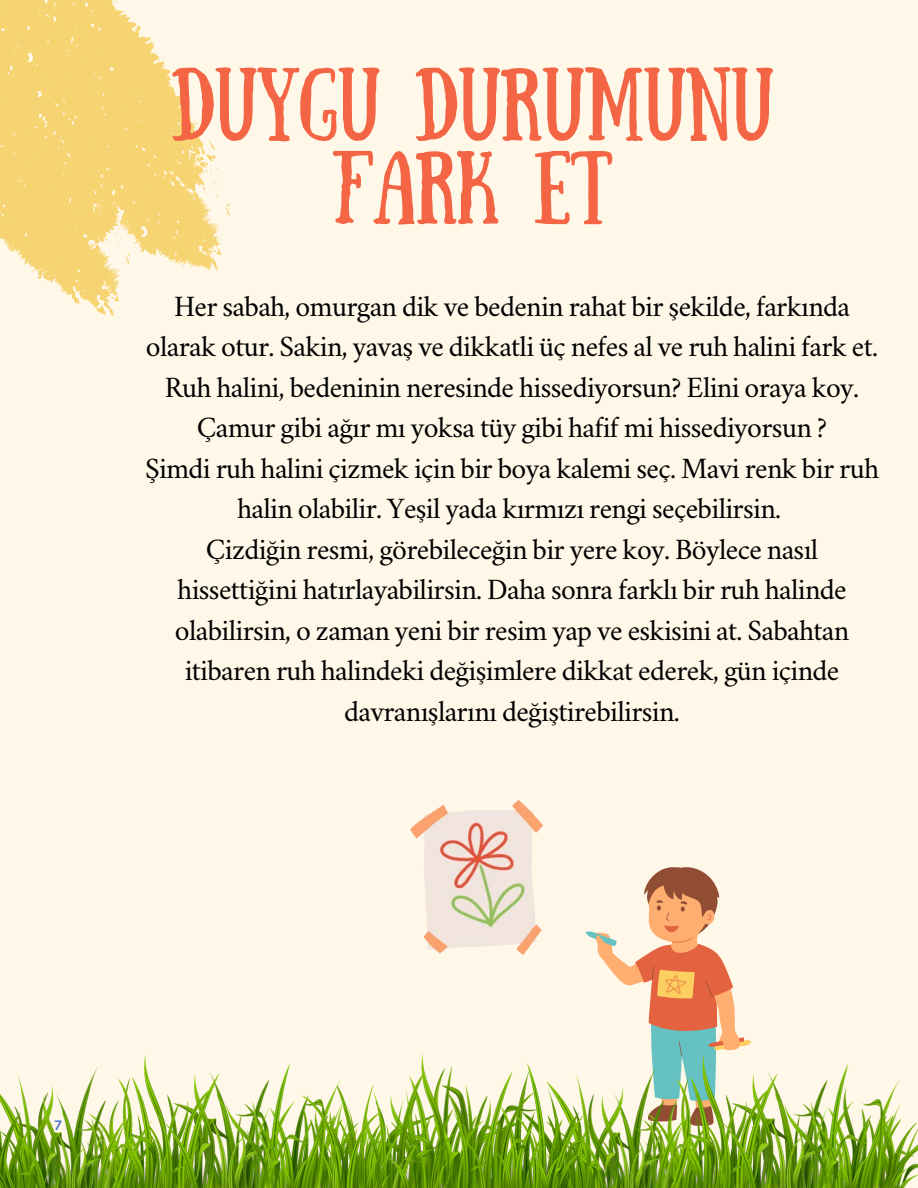
<style>
.page{position:relative;width:918px;height:1188px;background:#fff7e7}
.page>*{position:absolute;margin:0;border:0;box-sizing:border-box;transform-origin:0 0}
.t1{font:73.2px/83.2px "Sunday";letter-spacing:-.025em;color:#f36544;text-align:center}
.t2{font:29.1px/40.5px "Crimson";letter-spacing:-.025em;color:#000001;text-align:center}
.t3{font:700 13.5px "Nunito";color:#4578d1}
</style>
<div class="page">
<img style="left:411px;top:800px;width:131px;height:154px">
<svg style="left:585px;top:867px;width:167px;height:188px"></svg>
<img style="left:0;top:1055px;width:918px;height:133px">
<svg style="left:0;top:0;width:220px;height:316px;fill:#f6d471"></svg>
<svg style="left:210px;top:264px;width:3px;height:4px"></svg>
<svg style="left:186px;top:259px;width:5px;height:6px"></svg>
<svg style="left:209px;top:247px;width:13px;height:10px"></svg>
<svg style="left:113px;top:0;width:5px;height:3px"></svg>
<svg style="left:192px;top:120px;width:10px;height:13px"></svg>
<svg style="left:190px;top:140px;width:40px;height:100px"></svg>
<svg style="left:113px;top:202px;width:10px;height:8px"></svg>
<svg style="left:77px;top:301px;width:3px;height:4px"></svg>
<svg style="left:107px;top:294px;width:14px;height:10px"></svg>
<svg style="left:102px;top:216px;width:38px;height:69px"></svg>
<svg style="left:61px;top:284px;width:6px;height:10px"></svg>
<svg style="left:33px;top:265px;width:2px;height:7px"></svg>
<p class="t1" style="left:171px;top:55px;width:605px">DUYGU DURUMUNU<br>FARK ET</p>
<p class="t2" style="left:146px;top:289px;width:734px">Her sabah, omurgan dik ve bedenin rahat bir şekilde, farkında olarak otur. Sakin, yavaş ve dikkatli üç nefes al ve ruh halini fark et.</p>
<h1 class="t2" style="left:165px;top:370px;width:696px">Ruh halini, bedeninin neresinde hissediyorsun? Elini oraya koy.<br>Çamur gibi ağır mı yoksa tüy gibi hafif mi hissediyorsun ?</h1>
<p class="t2" style="left:145px;top:451px;width:735px">Şimdi ruh halini çizmek için bir boya kalemi seç. Mavi renk bir ruh halin olabilir. Yeşil yada kırmızı rengi seçebilirsin.</p>
<p class="t2" style="left:175px;top:532px;width:676px">Çizdiğin resmi, görebileceğin bir yere koy. Böylece nasıl hissettiğini hatırlayabilirsin. Daha sonra farklı bir ruh halinde olabilirsin, o zaman yeni bir resim yap ve eskisini at. Sabahtan itibaren ruh halindeki değişimlere dikkat ederek, gün içinde davranışlarını değiştirebilirsin.</p>
<p class="t3" style="left:54px;top:1116px;width:10px">7</p>
</div>
